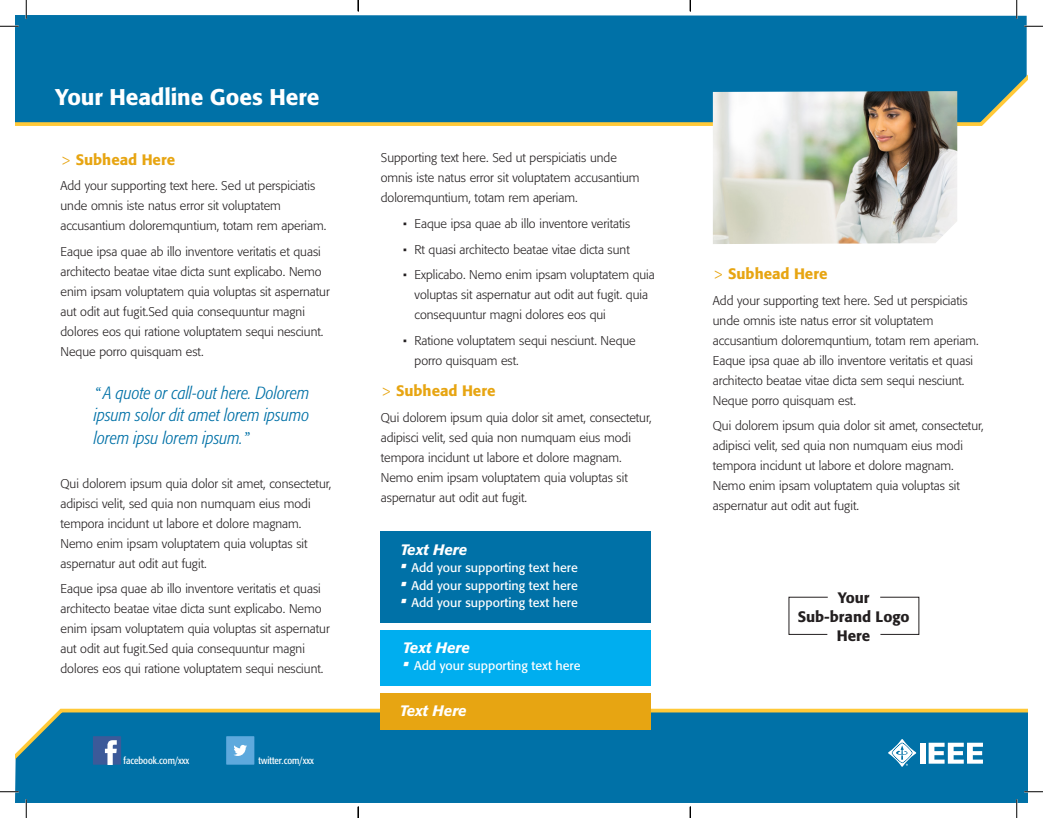
<style>
.page{position:relative;width:1043px;height:818px;background:#fff}
.page>*{position:absolute;margin:0;border:0;box-sizing:border-box;transform-origin:0 0}
.t1{font:500 22.5px "Formata";letter-spacing:-.005em;color:#fff}
.t2{font:italic 300 condensed 17.5px/22.5px "Formata";color:#0071a7;text-align:justify}
.t3{font:500 15px "Formata";color:#e7a512}
.t4{font:italic 500 15px "Formata";color:#fff}
.t5{font:500 15px "Formata";color:#231f20}
.t6{font:300 12.5px/20px "Formata";color:#231f20}
.t7{font:12.5px "Formata";color:#fff}
.t8{font:condensed 10px "Formata";color:#fff}
.s1{font-weight:300}
.s2{font-family:"Adobe Caslon Pro";font-weight:400;font-stretch:normal}
.s3{font-weight:500;font-style:italic;font-size:17.5px}
</style>
<div class="page">
<div style="left:15px;top:765px;width:1013px;height:38px;background:#0071a7"></div>
<svg style="left:15px;top:706px;width:1013px;height:59px;background:#1f7fa5"></svg>
<div style="left:15px;top:15px;width:1011px;height:54px;background:#0071a7"></div>
<svg style="left:15px;top:69px;width:1013px;height:59px;background:#1c7da4"></svg>
<img style="left:713px;top:91px;width:244px;height:153px">
<div style="left:226px;top:736px;width:28px;height:28px;background:#5ea9dd"></div>
<svg style="left:234px;top:745px;width:13px;height:11px"></svg>
<div style="left:93px;top:736px;width:28px;height:28px;background:#3c5a99"></div>
<svg style="left:105px;top:740px;width:12px;height:25px"></svg>
<div style="left:381px;top:530px;width:270px;height:92px;background:#0071a7"></div>
<div style="left:381px;top:629px;width:270px;height:56px;background:#00aeef"></div>
<div style="left:381px;top:692px;width:270px;height:37px;background:#e7a512"></div>
<svg style="left:788px;top:596px;width:40px;height:39px"></svg>
<div style="left:919px;top:742px;width:6px;height:21px;background:#fff"></div>
<svg style="left:928px;top:742px;width:55px;height:21px"></svg>
<svg style="left:888px;top:739px;width:28px;height:27px"></svg>
<svg style="left:0;top:25px;width:19px;height:2px"></svg>
<svg style="left:1024px;top:25px;width:19px;height:2px"></svg>
<svg style="left:0;top:790px;width:19px;height:2px"></svg>
<svg style="left:1024px;top:790px;width:19px;height:2px"></svg>
<svg style="left:25px;top:0;width:2px;height:19px"></svg>
<svg style="left:25px;top:799px;width:2px;height:19px"></svg>
<svg style="left:1016px;top:0;width:1px;height:19px"></svg>
<svg style="left:1016px;top:799px;width:1px;height:19px"></svg>
<svg style="left:357px;top:0;width:2px;height:11px"></svg>
<svg style="left:357px;top:806px;width:2px;height:12px"></svg>
<svg style="left:689px;top:0;width:2px;height:11px"></svg>
<svg style="left:689px;top:806px;width:2px;height:12px"></svg>
<p class="t1" style="left:55px;top:83px;width:266px">Your Headline Goes Here</p>
<p class="t3" style="left:60px;top:150px;width:116px"><span class="s1">&gt;</span> Subhead Here</p>
<p class="t6" style="left:60px;top:176px;width:267px">Add your supporting text here. Sed ut perspiciatis unde omnis iste natus error sit voluptatem accusantium doloremquntium, totam rem aperiam.</p>
<p class="t6" style="left:60px;top:241px;width:271px">Eaque ipsa quae ab illo inventore veritatis et quasi architecto beatae vitae dicta sunt explicabo. Nemo enim ipsam voluptatem quia voluptas sit aspernatur aut odit aut fugit.Sed quia consequuntur magni dolores eos qui ratione voluptatem sequi nesciunt.<br>Neque porro quisquam est.</p>
<p class="t2" style="left:94px;top:381px;width:217px"><span class="s2">“</span> A quote or call-out here. Dolorem ipsum solor dit amet lorem ipsumo lorem ipsu lorem ipsum.<span class="s2">”</span></p>
<p class="t6" style="left:60px;top:473px;width:272px">Qui dolorem ipsum quia dolor sit amet, consectetur, adipisci velit, sed quia non numquam eius modi tempora incidunt ut labore et dolore magnam.<br>Nemo enim ipsam voluptatem quia voluptas sit aspernatur aut odit aut fugit.</p>
<p class="t6" style="left:60px;top:579px;width:271px">Eaque ipsa quae ab illo inventore veritatis et quasi architecto beatae vitae dicta sunt explicabo. Nemo enim ipsam voluptatem quia voluptas sit aspernatur aut odit aut fugit.Sed quia consequuntur magni dolores eos qui ratione voluptatem sequi nesciunt.</p>
<p class="t8" style="left:123px;top:755px;width:67px">facebook.com/xxx</p>
<p class="t8" style="left:258px;top:755px;width:57px">twitter.com/xxx</p>
<p class="t6" style="left:381px;top:148px;width:260px">Supporting text here. Sed ut perspiciatis unde omnis iste natus error sit voluptatem accusantium doloremquntium, totam rem aperiam.</p>
<p class="t6" style="left:403px;top:214px;width:228px">• Eaque ipsa quae ab illo inventore veritatis</p>
<p class="t6" style="left:403px;top:239px;width:228px">• Rt quasi architecto beatae vitae dicta sunt</p>
<p class="t6" style="left:414px;top:265px;width:242px;text-indent:-11px">• Explicabo. Nemo enim ipsam voluptatem quia voluptas sit aspernatur aut odit aut fugit. quia consequuntur magni dolores eos qui</p>
<p class="t6" style="left:414px;top:331px;width:223px;text-indent:-11px">• Ratione voluptatem sequi nesciunt. Neque porro quisquam est.</p>
<p class="t3" style="left:381px;top:382px;width:116px"><span class="s1">&gt;</span> Subhead Here</p>
<p class="t6" style="left:381px;top:407px;width:272px">Qui dolorem ipsum quia dolor sit amet, consectetur, adipisci velit, sed quia non numquam eius modi tempora incidunt ut labore et dolore magnam.<br>Nemo enim ipsam voluptatem quia voluptas sit aspernatur aut odit aut fugit.</p>
<p class="t4" style="left:401px;top:540px;width:68px">Text Here</p>
<p class="t7" style="left:401px;top:560px;width:179px"><span class="s3">•</span> Add your supporting text here</p>
<p class="t7" style="left:401px;top:578px;width:179px"><span class="s3">•</span> Add your supporting text here</p>
<p class="t7" style="left:401px;top:595px;width:179px"><span class="s3">•</span> Add your supporting text here</p>
<p class="t4" style="left:403px;top:638px;width:68px">Text Here</p>
<p class="t7" style="left:403px;top:658px;width:179px"><span class="s3">•</span> Add your supporting text here</p>
<p class="t4" style="left:400px;top:701px;width:68px">Text Here</p>
<p class="t3" style="left:713px;top:264px;width:116px"><span class="s1">&gt;</span> Subhead Here</p>
<p class="t6" style="left:713px;top:290px;width:267px">Add your supporting text here. Sed ut perspiciatis unde omnis iste natus error sit voluptatem accusantium doloremquntium, totam rem aperiam.<br>Eaque ipsa quae ab illo inventore veritatis et quasi architecto beatae vitae dicta sem sequi nesciunt.<br>Neque porro quisquam est.</p>
<p class="t6" style="left:713px;top:416px;width:272px">Qui dolorem ipsum quia dolor sit amet, consectetur, adipisci velit, sed quia non numquam eius modi tempora incidunt ut labore et dolore magnam.<br>Nemo enim ipsam voluptatem quia voluptas sit aspernatur aut odit aut fugit.</p>
<p class="t5" style="left:838px;top:588px;width:33px">Your</p>
<p class="t5" style="left:797px;top:607px;width:113px">Sub-brand Logo</p>
<p class="t5" style="left:837px;top:626px;width:35px">Here</p>
</div>
